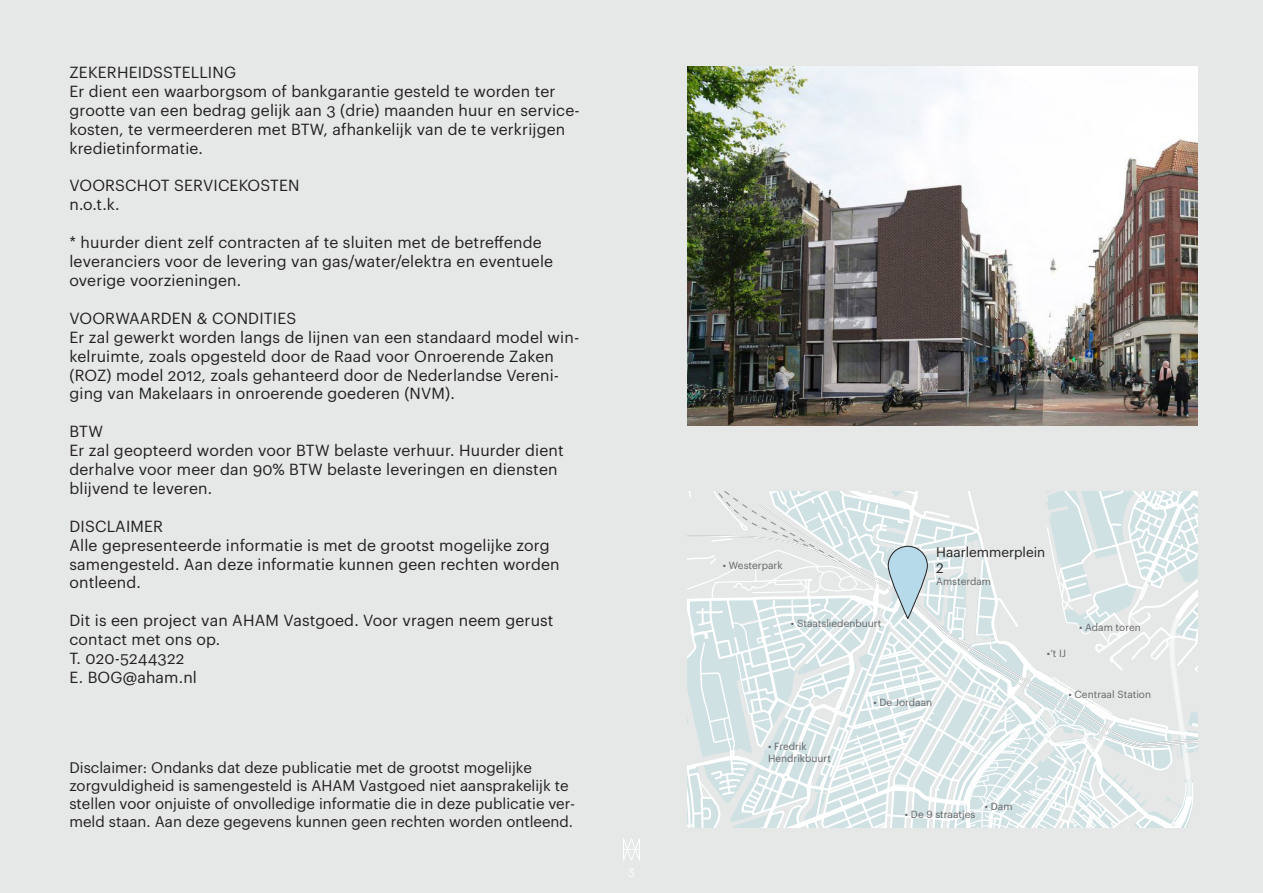
<style>
.page{position:relative;width:1263px;height:893px;background:#e5e8e7}
.page>*{position:absolute;margin:0;border:0;box-sizing:border-box;transform-origin:0 0}
.t1{font:15.75px/18.9px "Graphik";letter-spacing:.01em;color:#231f20}
.t2{font:15px/18px "Graphik";color:#231f20}
.t3{font:13.5px/16.2px "Graphik";color:#231f20}
.t4{font:10.2px "Graphik";color:#636366}
</style>
<div class="page">
<svg style="left:623px;top:838px;width:17px;height:22px"></svg>
<svg style="left:688px;top:491px;width:510px;height:337px"></svg>
<svg style="left:758px;top:504px;width:439px;height:323px"></svg>
<svg style="left:941px;top:630px;width:256px;height:197px"></svg>
<svg style="left:888px;top:546px;width:39px;height:72px;background:#b9d4e0"></svg>
<div style="left:888px;top:546px;width:40px;height:73px;border:1px solid #231f20;border-radius:20px"></div>
<img style="left:688px;top:67px;width:510px;height:359px">
<p class="t1" style="left:69px;top:62px;width:168px">ZEKERHEIDSSTELLING</p>
<p class="t1" style="left:69px;top:80px;width:512px">Er dient een waarborgsom of bankgarantie gesteld te worden ter grootte van een bedrag gelijk aan 3 (drie) maanden huur en service&shy;kosten, te vermeerderen met BTW, afhankelijk van de te verkrijgen kredietinformatie.</p>
<p class="t1" style="left:69px;top:175px;width:232px">VOORSCHOT SERVICEKOSTEN</p>
<p class="t1" style="left:69px;top:194px;width:52px">n.o.t.k.</p>
<p class="t1" style="left:69px;top:232px;width:485px">* huurder dient zelf contracten af te sluiten met de betreffende leveranciers voor de levering van gas/water/elektra en eventuele overige voorzieningen.</p>
<p class="t1" style="left:69px;top:307px;width:228px">VOORWAARDEN &amp; CONDITIES</p>
<p class="t1" style="left:69px;top:326px;width:511px">Er zal gewerkt worden langs de lijnen van een standaard model win&shy;kelruimte, zoals opgesteld door de Raad voor Onroerende Zaken (ROZ) model 2012, zoals gehanteerd door de Nederlandse Vereni&shy;ging van Makelaars in onroerende goederen (NVM).</p>
<p class="t1" style="left:69px;top:421px;width:35px">BTW</p>
<p class="t1" style="left:69px;top:440px;width:496px">Er zal geopteerd worden voor BTW belaste verhuur. Huurder dient derhalve voor meer dan 90% BTW belaste leveringen en diensten blijvend te leveren.</p>
<p class="t1" style="left:69px;top:515px;width:95px">DISCLAIMER</p>
<p class="t1" style="left:69px;top:534px;width:492px">Alle gepresenteerde informatie is met de grootst mogelijke zorg samengesteld. Aan deze informatie kunnen geen rechten worden ontleend.</p>
<p class="t1" style="left:69px;top:610px;width:485px">Dit is een project van AHAM Vastgoed. Voor vragen neem gerust contact met ons op.</p>
<p class="t1" style="left:69px;top:647px;width:116px">T. 020-5244322</p>
<p class="t1" style="left:69px;top:666px;width:129px">E. BOG@aham.nl</p>
<p class="t2" style="left:69px;top:758px;width:507px">Disclaimer: Ondanks dat deze publicatie met de grootst mogelijke zorgvuldigheid is samengesteld is AHAM Vastgoed niet aansprakelijk te stellen voor onjuiste of onvolledige informatie die in deze publicatie ver&shy;meld staan. Aan deze gegevens kunnen geen rechten worden ontleend.</p>
<p class="t4" style="left:723px;top:558px;width:61px">• Westerpark</p>
<p class="t3" style="left:936px;top:542px;width:111px">Haarlemmerplein<br>2</p>
<p class="t4" style="left:936px;top:574px;width:56px">Amsterdam</p>
<p class="t4" style="left:791px;top:616px;width:92px">• Staatsliedenbuurt</p>
<p class="t4" style="left:873px;top:694px;width:60px">• De Jordaan</p>
<p class="t4" style="left:1047px;top:645px;width:21px">•’t IJ</p>
<p class="t4" style="left:1079px;top:620px;width:63px">• Adam toren</p>
<p class="t4" style="left:1068px;top:686px;width:84px">• Centraal Station</p>
<p class="t4" style="left:768px;top:739px;width:40px">• Fredrik</p>
<p class="t4" style="left:768px;top:751px;width:64px">Hendrikbuurt</p>
<p class="t4" style="left:905px;top:807px;width:72px">• De 9 straatjes</p>
<p class="t4" style="left:985px;top:798px;width:29px">• Dam</p>
</div>
